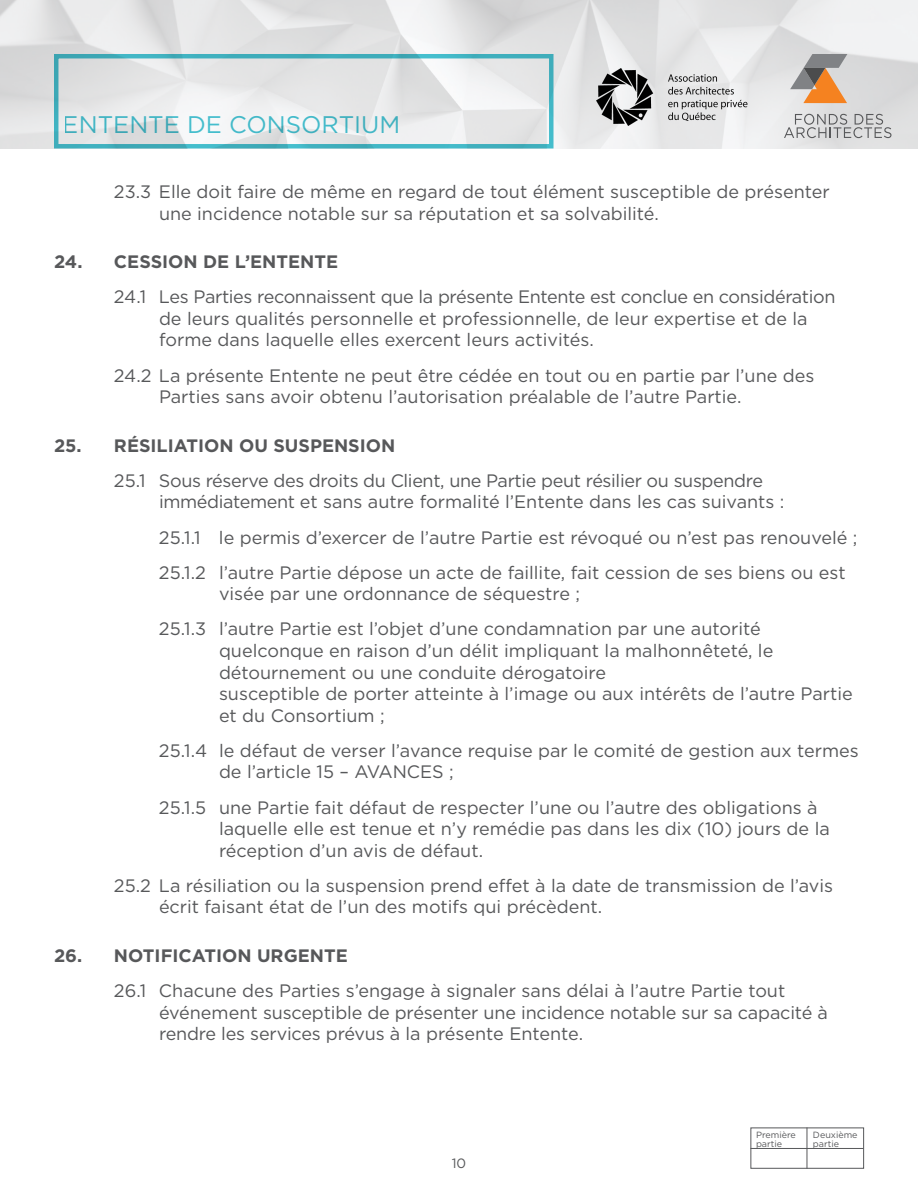
<style>
.page{position:relative;width:918px;height:1188px;background:#fff}
.page>*{position:absolute;margin:0;border:0;box-sizing:border-box;transform-origin:0 0}
.t1{font:24px "Gotham";color:#47c3d2}
.t2{font:18px/21.6px "Gotham";color:#57585a}
.t3{font:18px/21.6px "Gotham";letter-spacing:-.02em;color:#57585a}
.t4{font:700 18px "Gotham";color:#57585a}
.t5{font:13.5px "Gotham";color:#57585a}
.t6{font:9px "Gotham";color:#57585a}
</style>
<div class="page">
<img style="left:0;top:0;width:918px;height:148px">
<div style="left:54px;top:54px;width:500px;height:94px;border:4px solid #47c3d2"></div>
<svg style="left:784px;top:114px;width:107px;height:24px;background:#c2c2c3"></svg>
<svg style="left:790px;top:54px;width:57px;height:49px;background:#c0a289"></svg>
<img style="left:596px;top:68px;width:152px;height:57px">
<div style="left:750px;top:1128px;width:114px;height:41px;border:1px solid #57585a"></div>
<hr style="left:750px;top:1148px;width:113px;height:1px;background:#57585a">
<hr style="left:807px;top:1128px;width:1px;height:41px;background:#57585a">
<h1 class="t1" style="left:63px;top:109px;width:339px">ENTENTE DE CONSORTIUM</h1>
<p class="t2" style="left:159px;top:180px;width:672px;text-indent:-45px">23.3 Elle doit faire de même en regard de tout élément susceptible de présenter une incidence notable sur sa réputation et sa solvabilité.</p>
<p class="t4" style="left:54px;top:250px;width:286px">24. CESSION DE L’ENTENTE</p>
<p class="t2" style="left:159px;top:286px;width:678px;text-indent:-45px">24.1 Les Parties reconnaissent que la présente Entente est conclue en considération de leurs qualités personnelle et professionnelle, de leur expertise et de la forme dans laquelle elles exercent leurs activités.</p>
<p class="t2" style="left:159px;top:364px;width:657px;text-indent:-45px">24.2 La présente Entente ne peut être cédée en tout ou en partie par l’une des<br>Parties sans avoir obtenu l’autorisation préalable de l’autre Partie.</p>
<p class="t4" style="left:54px;top:433px;width:343px">25. RÉSILIATION OU SUSPENSION</p>
<p class="t3" style="left:159px;top:469px;width:627px;text-indent:-45px">25.1 Sous réserve des droits du Client, une Partie peut résilier ou suspendre immédiatement et sans autre formalité l’Entente dans les cas suivants :</p>
<p class="t2" style="left:159px;top:526px;width:700px">25.1.1 le permis d’exercer de l’autre Partie est révoqué ou n’est pas renouvelé ;</p>
<p class="t2" style="left:219px;top:561px;width:628px;text-indent:-60px">25.1.2 l’autre Partie dépose un acte de faillite, fait cession de ses biens ou est visée par une ordonnance de séquestre ;</p>
<p class="t2" style="left:219px;top:618px;width:635px;text-indent:-60px">25.1.3 l’autre Partie est l’objet d’une condamnation par une autorité quelconque en raison d’un délit impliquant la malhonnêteté, le détournement ou une conduite dérogatoire<br>susceptible de porter atteinte à l’image ou aux intérêts de l’autre Partie et du Consortium ;</p>
<p class="t2" style="left:219px;top:739px;width:641px;text-indent:-60px">25.1.4 le défaut de verser l’avance requise par le comité de gestion aux termes de l’article 15 – AVANCES ;</p>
<p class="t2" style="left:219px;top:796px;width:612px;text-indent:-60px">25.1.5 une Partie fait défaut de respecter l’une ou l’autre des obligations à laquelle elle est tenue et n’y remédie pas dans les dix (10) jours de la réception d’un avis de défaut.</p>
<p class="t2" style="left:159px;top:874px;width:676px;text-indent:-45px">25.2 La résiliation ou la suspension prend effet à la date de transmission de l’avis écrit faisant état de l’un des motifs qui précèdent.</p>
<p class="t4" style="left:54px;top:944px;width:295px">26. NOTIFICATION URGENTE</p>
<p class="t2" style="left:159px;top:980px;width:670px;text-indent:-45px">26.1 Chacune des Parties s’engage à signaler sans délai à l’autre Partie tout événement susceptible de présenter une incidence notable sur sa capacité à rendre les services prévus à la présente Entente.</p>
<p class="t5" style="left:452px;top:1155px;width:16px">10</p>
<p class="t6" style="left:756px;top:1129px;width:41px">Première</p>
<p class="t6" style="left:813px;top:1129px;width:46px">Deuxième</p>
<p class="t6" style="left:756px;top:1138px;width:28px">partie</p>
<p class="t6" style="left:813px;top:1138px;width:28px">partie</p>
</div>
